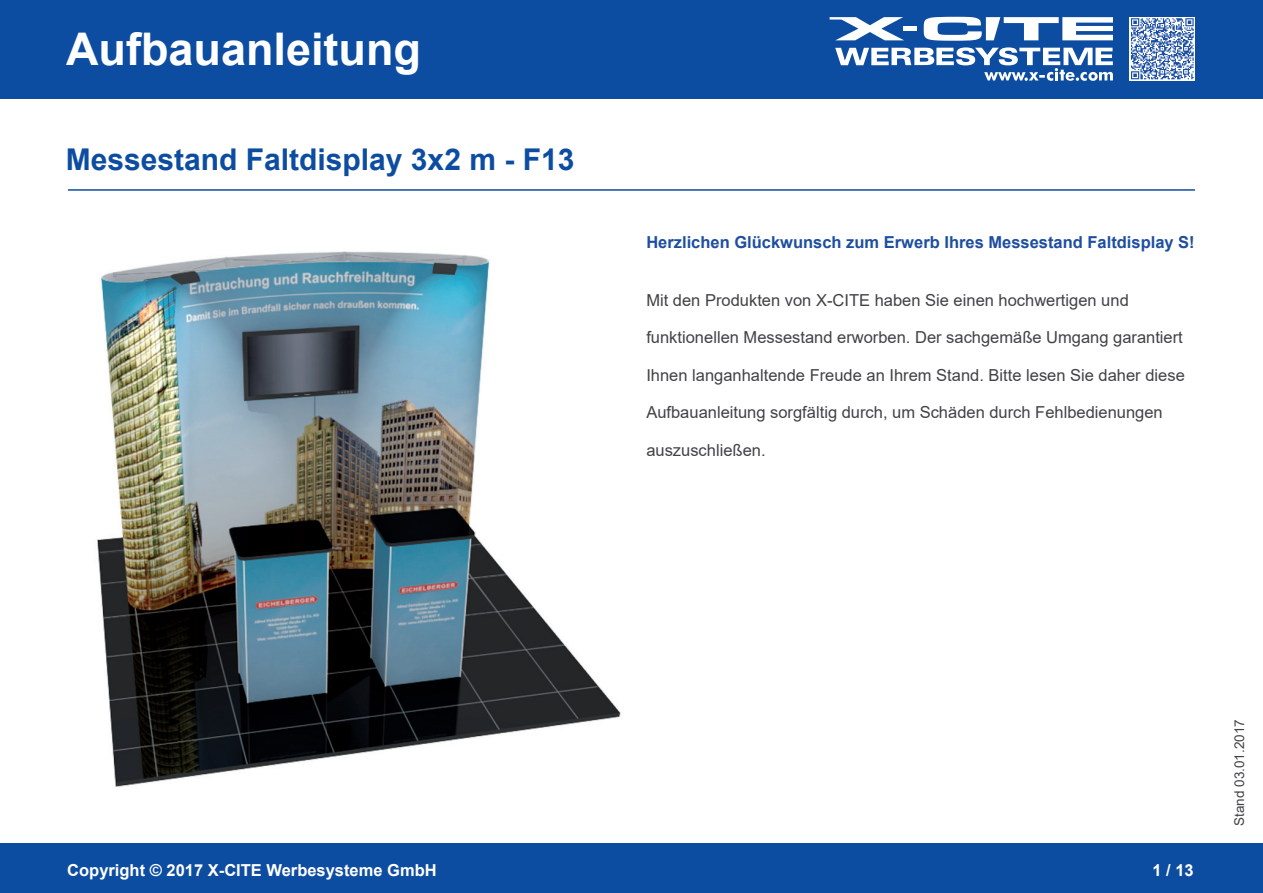
<style>
.page{position:relative;width:1263px;height:893px;background:#fff}
.page>*{position:absolute;margin:0;border:0;box-sizing:border-box;transform-origin:0 0}
.t1{font:700 45px "Arial";color:#fff}
.t2{font:700 30px "Arial";color:#0d4da1}
.t3{font:16.5px "Arial";color:#414245}
.t4{font:700 16.5px "Arial";color:#1e4ea0}
.t5{font:700 16.5px "Arial";color:#fff}
.t6{font:13.5px "Arial";color:#414245}
</style>
<div class="page">
<div style="left:0;top:0;width:1263px;height:98px;background:#0d4da1"></div>
<div style="left:0;top:844px;width:1263px;height:49px;background:#0d4da1"></div>
<svg style="left:924px;top:17px;width:189px;height:24px"></svg>
<svg style="left:829px;top:17px;width:75px;height:23px"></svg>
<div style="left:903px;top:26px;width:14px;height:5px;background:#fff"></div>
<svg style="left:835px;top:47px;width:278px;height:34px"></svg>
<svg style="left:1130px;top:17px;width:65px;height:63px"></svg>
<svg style="left:1131px;top:18px;width:63px;height:61px;background:#8fa8d0"></svg>
<hr style="left:68px;top:189px;width:1127px;height:2px;background:#0d4da1">
<img style="left:97px;top:251px;width:524px;height:536px">
<h1 class="t1" style="left:66px;top:18px;width:357px">Aufbauanleitung</h1>
<h2 class="t2" style="left:66px;top:138px;width:510px">Messestand Faltdisplay 3x2 m - F13</h2>
<p class="t4" style="left:646px;top:231px;width:550px">Herzlichen Glückwunsch zum Erwerb Ihres Messestand Faltdisplay S!</p>
<p class="t3" style="left:646px;top:289px;width:484px">Mit den Produkten von X-CITE haben Sie einen hochwertigen und</p>
<p class="t3" style="left:646px;top:326px;width:538px">funktionellen Messestand erworben. Der sachgemäße Umgang garantiert</p>
<p class="t3" style="left:646px;top:364px;width:540px">Ihnen langanhaltende Freude an Ihrem Stand. Bitte lesen Sie daher diese</p>
<p class="t3" style="left:646px;top:401px;width:518px">Aufbauanleitung sorgfältig durch, um Schäden durch Fehlbedienungen</p>
<p class="t3" style="left:646px;top:439px;width:121px">auszuschließen.</p>
<p class="t5" style="left:67px;top:858px;width:371px">Copyright © 2017 X-CITE Werbesysteme GmbH</p>
<p class="t5" style="left:1152px;top:858px;width:43px">1 / 13</p>
<p class="t6" style="left:1230px;top:826px;width:108px;rotate:-90deg">Stand 03.01.2017</p>
</div>
